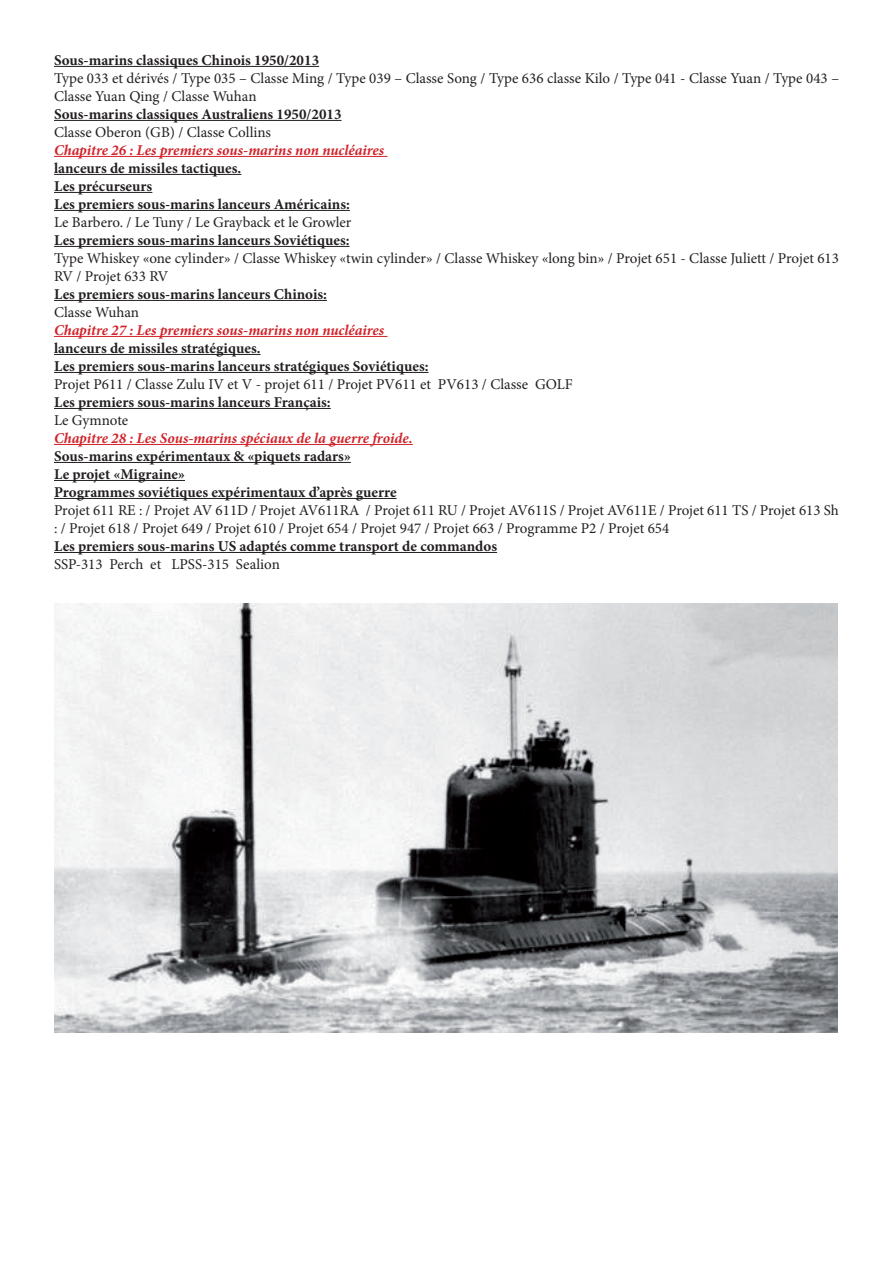
<style>
.page{position:relative;width:893px;height:1263px;background:#fff}
.page>*{position:absolute;margin:0;border:0;box-sizing:border-box;transform-origin:0 0}
.t1{font:15px/18px "Minion Pro";color:#231f20}
.t2{font:700 15px "Minion Pro";color:#231f20}
.t3{font:italic 700 15px "Minion Pro";color:#d1232a}
</style>
<div class="page">
<hr style="left:54px;top:66px;width:265px;height:1px;background:#231f20">
<hr style="left:54px;top:120px;width:288px;height:1px;background:#231f20">
<hr style="left:54px;top:156px;width:333px;height:1px;background:#d1232a">
<hr style="left:54px;top:174px;width:187px;height:1px;background:#231f20">
<hr style="left:54px;top:192px;width:98px;height:1px;background:#231f20">
<hr style="left:54px;top:210px;width:296px;height:1px;background:#231f20">
<hr style="left:54px;top:246px;width:296px;height:1px;background:#231f20">
<hr style="left:54px;top:300px;width:273px;height:1px;background:#231f20">
<hr style="left:54px;top:336px;width:333px;height:1px;background:#d1232a">
<hr style="left:54px;top:354px;width:207px;height:1px;background:#231f20">
<hr style="left:54px;top:372px;width:375px;height:1px;background:#231f20">
<hr style="left:54px;top:408px;width:277px;height:1px;background:#231f20">
<hr style="left:54px;top:444px;width:359px;height:1px;background:#d1232a">
<hr style="left:54px;top:462px;width:297px;height:1px;background:#231f20">
<hr style="left:54px;top:480px;width:131px;height:1px;background:#231f20">
<hr style="left:54px;top:498px;width:343px;height:1px;background:#231f20">
<hr style="left:54px;top:552px;width:443px;height:1px;background:#231f20">
<img style="left:54px;top:604px;width:784px;height:428px">
<p class="t2" style="left:54px;top:50px;width:267px">Sous-marins classiques Chinois 1950/2013</p>
<p class="t1" style="left:54px;top:69px;width:787px">Type 033 et dérivés / Type 035 – Classe Ming / Type 039 – Classe Song / Type 636 classe Kilo / Type 041 - Classe Yuan / Type 043 –<br>Classe Yuan Qing / Classe Wuhan</p>
<p class="t2" style="left:54px;top:104px;width:289px">Sous-marins classiques Australiens 1950/2013</p>
<p class="t1" style="left:54px;top:123px;width:219px">Classe Oberon (GB) / Classe Collins</p>
<p class="t3" style="left:54px;top:139px;width:332px">Chapitre 26 : Les premiers sous-marins non nucléaires</p>
<p class="t2" style="left:54px;top:158px;width:189px">lanceurs de missiles tactiques.</p>
<p class="t2" style="left:54px;top:176px;width:100px">Les précurseurs</p>
<p class="t2" style="left:54px;top:194px;width:297px">Les premiers sous-marins lanceurs Américains:</p>
<p class="t1" style="left:54px;top:213px;width:299px">Le Barbero. / Le Tuny / Le Grayback et le Growler</p>
<p class="t2" style="left:54px;top:230px;width:297px">Les premiers sous-marins lanceurs Soviétiques:</p>
<p class="t1" style="left:54px;top:249px;width:786px">Type Whiskey «one cylinder» / Classe Whiskey «twin cylinder» / Classe Whiskey «long bin» / Projet 651 - Classe Juliett / Projet 613<br>RV / Projet 633 RV</p>
<p class="t2" style="left:54px;top:284px;width:274px">Les premiers sous-marins lanceurs Chinois:</p>
<p class="t1" style="left:54px;top:303px;width:87px">Classe Wuhan</p>
<p class="t3" style="left:54px;top:319px;width:332px">Chapitre 27 : Les premiers sous-marins non nucléaires</p>
<p class="t2" style="left:54px;top:338px;width:208px">lanceurs de missiles stratégiques.</p>
<p class="t2" style="left:54px;top:356px;width:376px">Les premiers sous-marins lanceurs stratégiques Soviétiques:</p>
<p class="t1" style="left:54px;top:375px;width:520px">Projet P611 / Classe Zulu IV et V - projet 611 / Projet PV611 et PV613 / Classe GOLF</p>
<p class="t2" style="left:54px;top:392px;width:278px">Les premiers sous-marins lanceurs Français:</p>
<p class="t1" style="left:54px;top:411px;width:76px">Le Gymnote</p>
<p class="t3" style="left:54px;top:427px;width:360px">Chapitre 28 : Les Sous-marins spéciaux de la guerre froide.</p>
<p class="t2" style="left:54px;top:446px;width:298px">Sous-marins expérimentaux &amp; «piquets radars»</p>
<p class="t2" style="left:54px;top:464px;width:132px">Le projet «Migraine»</p>
<p class="t2" style="left:54px;top:482px;width:344px">Programmes soviétiques expérimentaux d’après guerre</p>
<p class="t1" style="left:54px;top:501px;width:786px">Projet 611 RE : / Projet AV 611D / Projet AV611RA / Projet 611 RU / Projet AV611S / Projet AV611E / Projet 611 TS / Projet 613 Sh : / Projet 618 / Projet 649 / Projet 610 / Projet 654 / Projet 947 / Projet 663 / Programme P2 / Projet 654</p>
<p class="t2" style="left:54px;top:536px;width:445px">Les premiers sous-marins US adaptés comme transport de commandos</p>
<p class="t1" style="left:54px;top:555px;width:227px">SSP-313 Perch et LPSS-315 Sealion</p>
</div>
